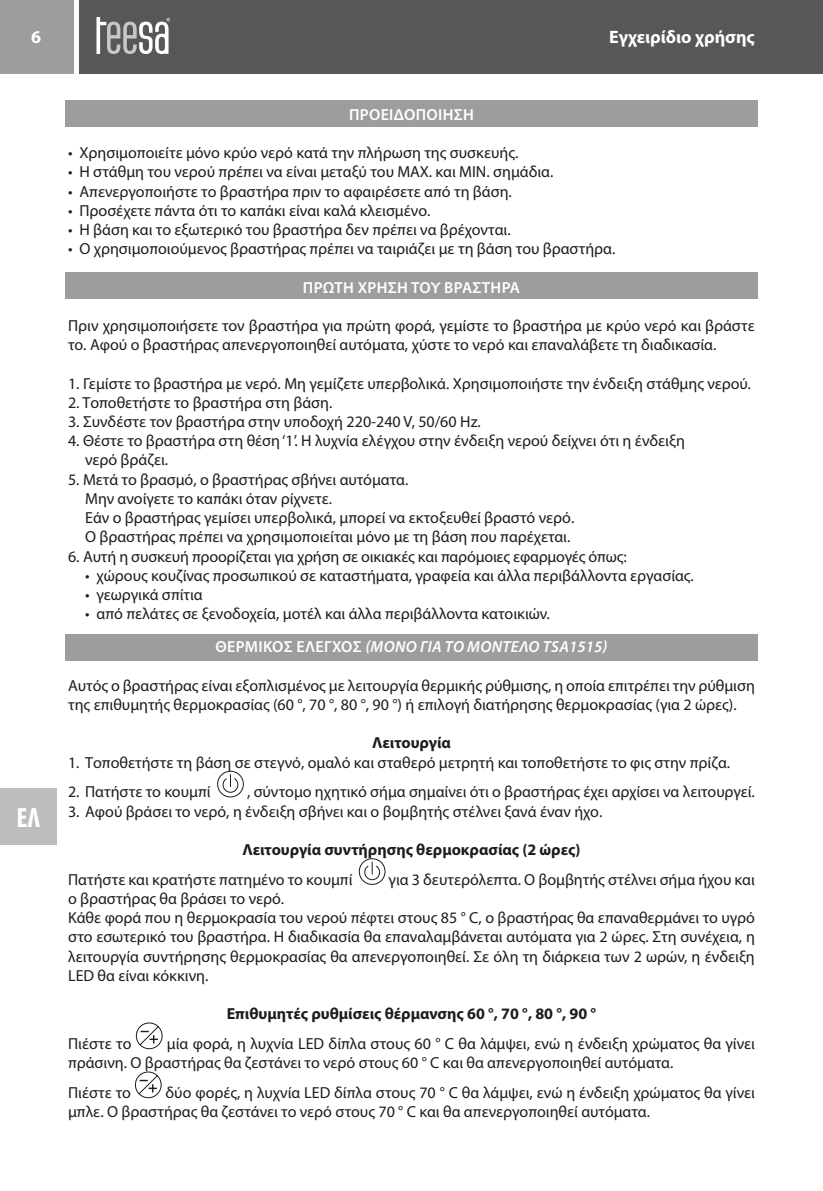
<style>
.page{position:relative;width:823px;height:1191px;background:#fff}
.page>*{position:absolute;margin:0;border:0;box-sizing:border-box;transform-origin:0 0}
.t1{font:700 condensed 28px "Myriad Pro";color:#fff}
.t2{font:700 18px "Myriad Pro";color:#fff}
.t3{font:16px/19.2px "Myriad Pro";color:#1d1d1b}
.t4{font:700 16px "Myriad Pro";color:#1d1d1b}
.t5{font:italic 600 16px "Myriad Pro";letter-spacing:.02em;color:#fff}
.t6{font:600 16px "Myriad Pro";letter-spacing:.02em;color:#fff}
.s1{font-style:normal}
</style>
<div class="page">
<div style="left:0;top:788px;width:57px;height:57px;background:#bdbdbc"></div>
<div style="left:0;top:0;width:74px;height:74px;background:#9d9d9d"></div>
<div style="left:79px;top:0;width:743px;height:74px;background:#575756"></div>
<svg style="left:96px;top:17px;width:74px;height:37px"></svg>
<div style="left:65px;top:100px;width:692px;height:26px;background:#9d9d9d"></div>
<div style="left:65px;top:634px;width:692px;height:27px;background:#9d9d9d"></div>
<div style="left:65px;top:272px;width:692px;height:27px;background:#9d9d9d"></div>
<svg style="left:217px;top:770px;width:27px;height:28px"></svg>
<svg style="left:358px;top:858px;width:27px;height:27px"></svg>
<svg style="left:135px;top:1022px;width:28px;height:27px"></svg>
<svg style="left:134px;top:1071px;width:28px;height:27px"></svg>
<p class="t2" style="left:31px;top:25px;width:11px">6</p>
<p class="t2" style="left:608px;top:25px;width:147px">Εγχειρίδιο χρήσης</p>
<h1 class="t1" style="left:16px;top:800px;width:25px">ΕΛ</h1>
<p class="t6" style="left:349px;top:104px;width:126px">ΠΡΟΕΙΔΟΠΟΙΗΣΗ</p>
<p class="t3" style="left:68px;top:143px;width:451px">• Χρησιμοποιείτε μόνο κρύο νερό κατά την πλήρωση της συσκευής.</p>
<p class="t3" style="left:68px;top:162px;width:486px">• Η στάθμη του νερού πρέπει να είναι μεταξύ του MAX. και MIN. σημάδια.</p>
<p class="t3" style="left:68px;top:181px;width:445px">• Απενεργοποιήστε το βραστήρα πριν το αφαιρέσετε από τη βάση.</p>
<p class="t3" style="left:68px;top:201px;width:364px">• Προσέχετε πάντα ότι το καπάκι είναι καλά κλεισμένο.</p>
<p class="t3" style="left:68px;top:220px;width:444px">• Η βάση και το εξωτερικό του βραστήρα δεν πρέπει να βρέχονται.</p>
<p class="t3" style="left:68px;top:239px;width:548px">• Ο χρησιμοποιούμενος βραστήρας πρέπει να ταιριάζει με τη βάση του βραστήρα.</p>
<p class="t6" style="left:303px;top:277px;width:218px">ΠΡΩΤΗ ΧΡΗΣΗ ΤΟΥ ΒΡΑΣΤΗΡΑ</p>
<p class="t3" style="left:68px;top:316px;width:687px">Πριν χρησιμοποιήσετε τον βραστήρα για πρώτη φορά, γεμίστε το βραστήρα με κρύο νερό και βράστε το. Αφού ο βραστήρας απενεργοποιηθεί αυτόματα, χύστε το νερό και επαναλάβετε τη διαδικασία.</p>
<p class="t3" style="left:68px;top:373px;width:683px">1. Γεμίστε το βραστήρα με νερό. Μη γεμίζετε υπερβολικά. Χρησιμοποιήστε την ένδειξη στάθμης νερού.</p>
<p class="t3" style="left:68px;top:393px;width:265px">2. Τοποθετήστε το βραστήρα στη βάση.</p>
<p class="t3" style="left:68px;top:412px;width:414px">3. Συνδέστε τον βραστήρα στην υποδοχή 220-240 V, 50/60 Hz.</p>
<p class="t3" style="left:68px;top:431px;width:618px">4. Θέστε το βραστήρα στη θέση ‘1’. Η λυχνία ελέγχου στην ένδειξη νερού δείχνει ότι η ένδειξη</p>
<p class="t3" style="left:85px;top:450px;width:85px">νερό βράζει.</p>
<p class="t3" style="left:68px;top:469px;width:341px">5. Μετά το βρασμό, ο βραστήρας σβήνει αυτόματα.</p>
<p class="t3" style="left:85px;top:489px;width:248px">Μην ανοίγετε το καπάκι όταν ρίχνετε.</p>
<p class="t3" style="left:85px;top:508px;width:490px">Εάν ο βραστήρας γεμίσει υπερβολικά, μπορεί να εκτοξευθεί βραστό νερό.</p>
<p class="t3" style="left:85px;top:527px;width:486px">Ο βραστήρας πρέπει να χρησιμοποιείται μόνο με τη βάση που παρέχεται.</p>
<p class="t3" style="left:68px;top:546px;width:560px">6. Αυτή η συσκευή προορίζεται για χρήση σε οικιακές και παρόμοιες εφαρμογές όπως:</p>
<p class="t3" style="left:85px;top:565px;width:610px">• χώρους κουζίνας προσωπικού σε καταστήματα, γραφεία και άλλα περιβάλλοντα εργασίας.</p>
<p class="t3" style="left:85px;top:585px;width:119px">• γεωργικά σπίτια</p>
<p class="t3" style="left:85px;top:604px;width:466px">• από πελάτες σε ξενοδοχεία, μοτέλ και άλλα περιβάλλοντα κατοικιών.</p>
<p class="t5" style="left:215px;top:637px;width:393px"><span class="s1">ΘΕΡΜΙΚΟΣ ΕΛΕΓΧΟΣ</span> (ΜΟΝΟ ΓΙΑ ΤΟ ΜΟΝΤΕΛΟ TSA1515)</p>
<p class="t3" style="left:68px;top:675px;width:687px">Αυτός ο βραστήρας είναι εξοπλισμένος με λειτουργία θερμικής ρύθμισης, η οποία επιτρέπει την ρύθμιση της επιθυμητής θερμοκρασίας (60 °, 70 °, 80 °, 90 °) ή επιλογή διατήρησης θερμοκρασίας (για 2 ώρες).</p>
<p class="t4" style="left:372px;top:732px;width:80px">Λειτουργία</p>
<p class="t3" style="left:68px;top:752px;width:663px">1. Τοποθετήστε τη βάση σε στεγνό, ομαλό και σταθερό μετρητή και τοποθετήστε το φις στην πρίζα.</p>
<p class="t3" style="left:68px;top:782px;width:144px">2. Πατήστε το κουμπί</p>
<p class="t3" style="left:247px;top:782px;width:509px">, σύντομο ηχητικό σήμα σημαίνει ότι ο βραστήρας έχει αρχίσει να λειτουργεί.</p>
<p class="t3" style="left:68px;top:801px;width:535px">3. Αφού βράσει το νερό, η ένδειξη σβήνει και ο βομβητής στέλνει ξανά έναν ήχο.</p>
<p class="t4" style="left:242px;top:839px;width:339px">Λειτουργία συντήρησης θερμοκρασίας (2 ώρες)</p>
<p class="t3" style="left:68px;top:869px;width:286px">Πατήστε και κρατήστε πατημένο το κουμπί</p>
<p class="t3" style="left:388px;top:869px;width:367px">για 3 δευτερόλεπτα. Ο βομβητής στέλνει σήμα ήχου και</p>
<p class="t3" style="left:68px;top:889px;width:217px">ο βραστήρας θα βράσει το νερό.</p>
<p class="t3" style="left:68px;top:908px;width:688px;text-align:justify">Κάθε φορά που η θερμοκρασία του νερού πέφτει στους 85 ° C, ο βραστήρας θα επαναθερμάνει το υγρό στο εσωτερικό του βραστήρα. Η διαδικασία θα επαναλαμβάνεται αυτόματα για 2 ώρες. Στη συνέχεια, η λειτουργία συντήρησης θερμοκρασίας θα απενεργοποιηθεί. Σε όλη τη διάρκεια των 2 ωρών, η ένδειξη LED θα είναι κόκκινη.</p>
<p class="t4" style="left:226px;top:1003px;width:371px">Επιθυμητές ρυθμίσεις θέρμανσης 60 °, 70 °, 80 °, 90 °</p>
<p class="t3" style="left:68px;top:1034px;width:65px">Πιέστε το</p>
<p class="t3" style="left:68px;top:1034px;width:688px;text-indent:99px">μία φορά, η λυχνία LED δίπλα στους 60 ° C θα λάμψει, ενώ η ένδειξη χρώματος θα γίνει πράσινη. Ο βραστήρας θα ζεστάνει το νερό στους 60 ° C και θα απενεργοποιηθεί αυτόματα.</p>
<p class="t3" style="left:68px;top:1083px;width:64px">Πιέστε το</p>
<p class="t3" style="left:68px;top:1083px;width:687px;text-indent:97px">δύο φορές, η λυχνία LED δίπλα στους 70 ° C θα λάμψει, ενώ η ένδειξη χρώματος θα γίνει μπλε. Ο βραστήρας θα ζεστάνει το νερό στους 70 ° C και θα απενεργοποιηθεί αυτόματα.</p>
</div>
